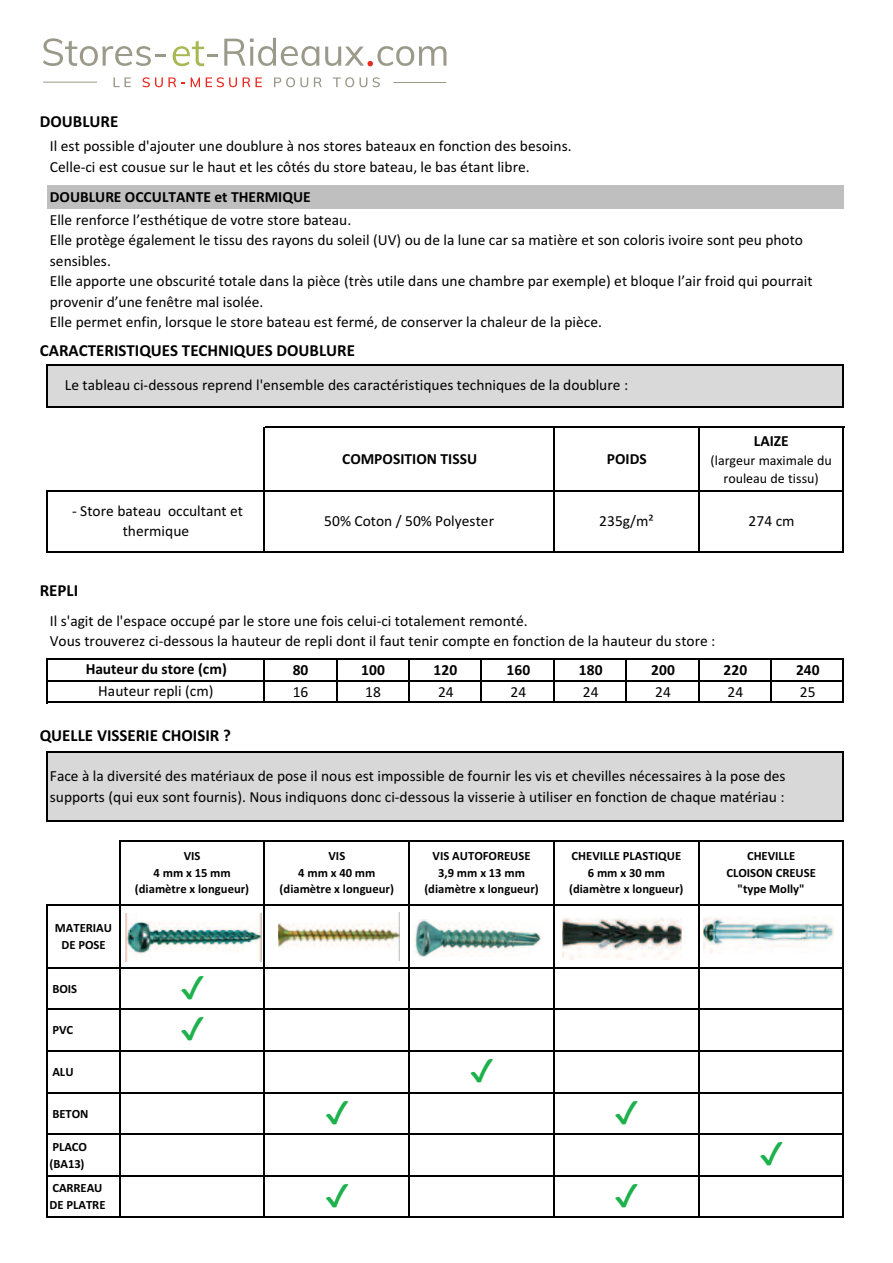
<style>
.page{position:relative;width:893px;height:1263px;background:#fff}
.page>*{position:absolute;margin:0;border:0;box-sizing:border-box;transform-origin:0 0}
.t1{font:700 16.95px "Calibri";color:#000}
.t2{font:15.45px/20.5px "Calibri";color:#000}
.t3{font:700 15.45px "Calibri";color:#000}
.t4{font:14.1px/18.3px "Calibri";color:#000;text-align:center}
.t5{font:700 12.6px/16.8px "Calibri";color:#000;text-align:center}
</style>
<div class="page">
<div style="left:47px;top:185px;width:796px;height:24px;background:#bfbfbf"></div>
<div style="left:47px;top:365px;width:796px;height:21px;background:#d9d9d9"></div>
<div style="left:47px;top:386px;width:796px;height:21px;background:#d9d9d9"></div>
<div style="left:47px;top:752px;width:796px;height:35px;background:#d8d8d8"></div>
<div style="left:47px;top:787px;width:796px;height:34px;background:#d8d8d8"></div>
<hr style="left:843px;top:365px;width:1px;height:42px;background:#000">
<hr style="left:46px;top:364px;width:2px;height:43px;background:#000">
<hr style="left:46px;top:490px;width:2px;height:62px;background:#000">
<hr style="left:264px;top:427px;width:1px;height:125px;background:#000">
<hr style="left:553px;top:428px;width:2px;height:124px;background:#000">
<hr style="left:698px;top:428px;width:1px;height:124px;background:#000">
<hr style="left:843px;top:428px;width:1px;height:124px;background:#000">
<hr style="left:46px;top:658px;width:2px;height:45px;background:#000">
<hr style="left:843px;top:659px;width:1px;height:44px;background:#000">
<hr style="left:264px;top:659px;width:1px;height:44px;background:#000">
<hr style="left:408px;top:659px;width:2px;height:44px;background:#000">
<hr style="left:553px;top:659px;width:2px;height:44px;background:#000">
<hr style="left:698px;top:659px;width:1px;height:44px;background:#000">
<hr style="left:843px;top:753px;width:1px;height:69px;background:#000">
<hr style="left:46px;top:752px;width:2px;height:70px;background:#000">
<hr style="left:46px;top:904px;width:2px;height:314px;background:#000">
<hr style="left:843px;top:841px;width:1px;height:377px;background:#000">
<hr style="left:264px;top:841px;width:1px;height:377px;background:#000">
<hr style="left:553px;top:841px;width:2px;height:377px;background:#000">
<hr style="left:698px;top:841px;width:1px;height:377px;background:#000">
<hr style="left:336px;top:659px;width:1px;height:44px;background:#000">
<hr style="left:408px;top:841px;width:2px;height:377px;background:#000">
<hr style="left:481px;top:659px;width:1px;height:44px;background:#000">
<hr style="left:625px;top:659px;width:2px;height:44px;background:#000">
<hr style="left:770px;top:659px;width:2px;height:44px;background:#000">
<hr style="left:119px;top:840px;width:1px;height:378px;background:#000">
<hr style="left:48px;top:364px;width:796px;height:1px;background:#000">
<hr style="left:48px;top:406px;width:796px;height:1px;background:#000">
<hr style="left:265px;top:427px;width:579px;height:1px;background:#000">
<hr style="left:48px;top:490px;width:796px;height:2px;background:#000">
<hr style="left:48px;top:551px;width:796px;height:1px;background:#000">
<hr style="left:48px;top:658px;width:796px;height:1px;background:#000">
<hr style="left:48px;top:680px;width:796px;height:1px;background:#000">
<hr style="left:48px;top:702px;width:796px;height:1px;background:#000">
<hr style="left:48px;top:752px;width:796px;height:1px;background:#000">
<hr style="left:48px;top:820px;width:796px;height:2px;background:#000">
<hr style="left:120px;top:840px;width:724px;height:1px;background:#000">
<hr style="left:48px;top:904px;width:796px;height:2px;background:#000">
<hr style="left:48px;top:967px;width:796px;height:1px;background:#000">
<hr style="left:48px;top:1008px;width:796px;height:2px;background:#000">
<hr style="left:48px;top:1050px;width:796px;height:2px;background:#000">
<hr style="left:48px;top:1092px;width:796px;height:1px;background:#000">
<hr style="left:48px;top:1133px;width:796px;height:2px;background:#000">
<hr style="left:48px;top:1175px;width:796px;height:1px;background:#000">
<hr style="left:48px;top:1216px;width:796px;height:2px;background:#000">
<img style="left:415px;top:919px;width:126px;height:37px">
<img style="left:279px;top:913px;width:120px;height:48px">
<img style="left:563px;top:918px;width:118px;height:41px">
<img style="left:703px;top:917px;width:130px;height:37px">
<img style="left:125px;top:914px;width:137px;height:47px">
<hr style="left:43px;top:82px;width:54px;height:1px;background:#9a998a">
<hr style="left:393px;top:82px;width:53px;height:1px;background:#9a998a">
<svg style="left:43px;top:38px;width:123px;height:28px"></svg>
<svg style="left:173px;top:41px;width:45px;height:25px"></svg>
<svg style="left:224px;top:38px;width:95px;height:28px"></svg>
<svg style="left:325px;top:46px;width:121px;height:20px"></svg>
<svg style="left:114px;top:77px;width:17px;height:10px"></svg>
<svg style="left:142px;top:77px;width:43px;height:10px"></svg>
<svg style="left:191px;top:77px;width:9px;height:10px"></svg>
<svg style="left:206px;top:77px;width:31px;height:10px"></svg>
<svg style="left:243px;top:77px;width:19px;height:10px"></svg>
<svg style="left:274px;top:77px;width:34px;height:10px"></svg>
<svg style="left:314px;top:77px;width:8px;height:10px"></svg>
<svg style="left:333px;top:77px;width:47px;height:10px"></svg>
<p class="t1" style="left:40px;top:109px;width:80px">DOUBLURE</p>
<p class="t2" style="left:50px;top:136px;width:523px">Il est possible d'ajouter une doublure à nos stores bateaux en fonction des besoins.<br>Celle-ci est cousue sur le haut et les côtés du store bateau, le bas étant libre.</p>
<p class="t3" style="left:50px;top:186px;width:262px">DOUBLURE OCCULTANTE et THERMIQUE</p>
<p class="t2" style="left:50px;top:209px;width:764px">Elle renforce l’esthétique de votre store bateau.<br>Elle protège également le tissu des rayons du soleil (UV) ou de la lune car sa matière et son coloris ivoire sont peu photo sensibles.<br>Elle apporte une obscurité totale dans la pièce (très utile dans une chambre par exemple) et bloque l’air froid qui pourrait provenir d’une fenêtre mal isolée.<br>Elle permet enfin, lorsque le store bateau est fermé, de conserver la chaleur de la pièce.</p>
<p class="t1" style="left:40px;top:338px;width:317px">CARACTERISTIQUES TECHNIQUES DOUBLURE</p>
<p class="t2" style="left:65px;top:375px;width:565px">Le tableau ci-dessous reprend l'ensemble des caractéristiques techniques de la doublure :</p>
<p class="t3" style="left:342px;top:448px;width:137px">COMPOSITION TISSU</p>
<p class="t3" style="left:607px;top:448px;width:41px">POIDS</p>
<p class="t3" style="left:754px;top:430px;width:36px">LAIZE</p>
<p class="t4" style="left:710px;top:450px;width:123px">(largeur maximale du rouleau de tissu)</p>
<p class="t2" style="left:72px;top:500px;width:172px;text-align:center">- Store bateau occultant et thermique</p>
<p class="t2" style="left:324px;top:510px;width:171px">50% Coton / 50% Polyester</p>
<p class="t2" style="left:599px;top:510px;width:56px">235g/m²</p>
<p class="t2" style="left:749px;top:510px;width:48px">274 cm</p>
<p class="t1" style="left:40px;top:578px;width:40px">REPLI</p>
<p class="t2" style="left:50px;top:610px;width:667px">Il s'agit de l'espace occupé par le store une fois celui-ci totalement remonté.<br>Vous trouverez ci-dessous la hauteur de repli dont il faut tenir compte en fonction de la hauteur du store :</p>
<p class="t3" style="left:86px;top:658px;width:143px">Hauteur du store (cm)</p>
<p class="t2" style="left:98px;top:680px;width:117px">Hauteur repli (cm)</p>
<p class="t3" style="left:293px;top:659px;width:17px">80</p>
<p class="t3" style="left:361px;top:659px;width:25px">100</p>
<p class="t3" style="left:434px;top:659px;width:25px">120</p>
<p class="t3" style="left:506px;top:659px;width:25px">160</p>
<p class="t3" style="left:579px;top:659px;width:25px">180</p>
<p class="t3" style="left:651px;top:659px;width:25px">200</p>
<p class="t3" style="left:724px;top:659px;width:25px">220</p>
<p class="t3" style="left:796px;top:659px;width:25px">240</p>
<p class="t2" style="left:293px;top:681px;width:17px">16</p>
<p class="t2" style="left:365px;top:681px;width:17px">18</p>
<p class="t2" style="left:438px;top:681px;width:17px">24</p>
<p class="t2" style="left:510px;top:681px;width:17px">24</p>
<p class="t2" style="left:583px;top:681px;width:17px">24</p>
<p class="t2" style="left:655px;top:681px;width:17px">24</p>
<p class="t2" style="left:728px;top:681px;width:17px">24</p>
<p class="t2" style="left:800px;top:681px;width:17px">25</p>
<p class="t1" style="left:40px;top:723px;width:193px">QUELLE VISSERIE CHOISIR ?</p>
<p class="t2" style="left:50px;top:765px;width:737px">Face à la diversité des matériaux de pose il nous est impossible de fournir les vis et chevilles nécessaires à la pose des supports (qui eux sont fournis). Nous indiquons donc ci-dessous la visserie à utiliser en fonction de chaque matériau :</p>
<p class="t5" style="left:55px;top:920px;width:59px">MATERIAU<br>DE POSE</p>
<p class="t5" style="left:52px;top:980px;width:26px">BOIS</p>
<p class="t5" style="left:52px;top:1021px;width:22px">PVC</p>
<p class="t5" style="left:52px;top:1063px;width:23px">ALU</p>
<p class="t5" style="left:52px;top:1105px;width:38px">BETON</p>
<p class="t5" style="left:50px;top:1138px;width:39px;text-align:left">PLACO (BA13)</p>
<p class="t5" style="left:50px;top:1180px;width:57px;text-align:left">CARREAU<br>DE PLATRE</p>
<p class="t5" style="left:135px;top:847px;width:116px">VIS<br>4mmx15mm (diamètre x longueur)</p>
<p class="t5" style="left:280px;top:847px;width:116px">VIS<br>4mmx40mm (diamètre x longueur)</p>
<p class="t5" style="left:424px;top:847px;width:116px">VIS AUTOFOREUSE<br>3,9 mm x 13 mm (diamètre x longueur)</p>
<p class="t5" style="left:569px;top:847px;width:116px">CHEVILLE PLASTIQUE<br>6mmx30mm (diamètre x longueur)</p>
<p class="t5" style="left:726px;top:847px;width:91px">CHEVILLE<br>CLOISON CREUSE "type Molly"</p>
</div>
